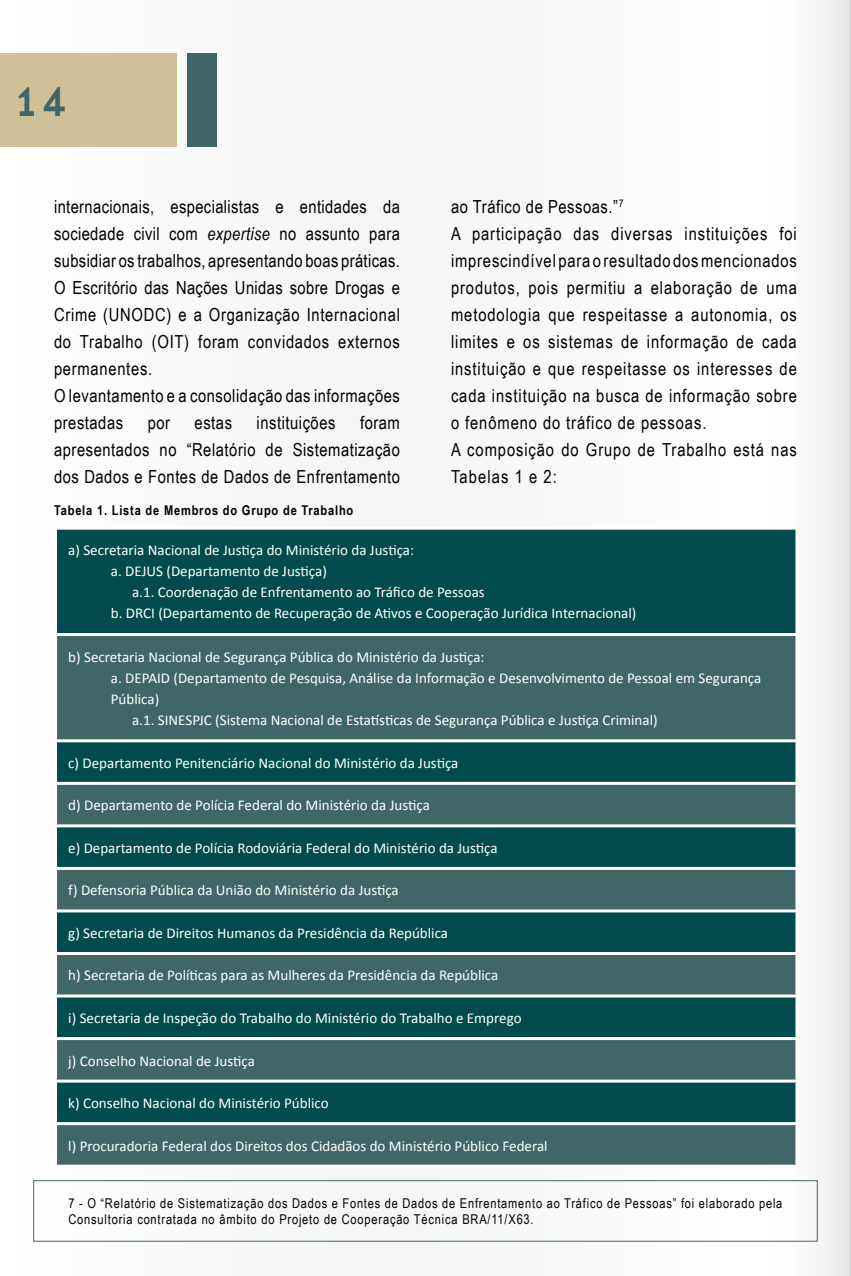
<style>
.page{position:relative;width:851px;height:1276px;background:#fff}
.page>*{position:absolute;margin:0;border:0;box-sizing:border-box;transform-origin:0 0}
.t1{font:42.6px "Base Nine";color:#3f6567}
.t2{font:18px/27px "Arial Narrow";letter-spacing:.04em;color:#000;text-align:justify}
.t3{font:18px/27px "Arial Narrow";letter-spacing:.02em;color:#000}
.t4{font:15px/21px "Calibri";color:#fff}
.t5{font:13.5px/16.2px "Arial Narrow";letter-spacing:.06em;color:#000}
.t6{font:700 13.5px "Arial Narrow";letter-spacing:.06em;color:#000}
.s1{font-style:italic}
</style>
<div class="page">
<div style="left:0;top:0;width:850px;height:1276px;background:#f9f9f9"></div>
<svg style="left:850px;top:0;width:1px;height:1276px"></svg>
<div style="left:0;top:53px;width:176px;height:93px;background:#cfc098"></div>
<div style="left:187px;top:53px;width:30px;height:93px;background:#3f6567"></div>
<div style="left:33px;top:1180px;width:784px;height:61px;border:1px solid #3f6567"></div>
<div style="left:57px;top:530px;width:738px;height:103px;background:#014a4d"></div>
<svg style="left:57px;top:636px;width:738px;height:528px;background:#285b5d"></svg>
<hr style="left:54px;top:527px;width:744px;height:3px;background:#fff">
<hr style="left:54px;top:530px;width:3px;height:103px;background:#fff">
<hr style="left:795px;top:530px;width:3px;height:103px;background:#fff">
<hr style="left:54px;top:633px;width:744px;height:3px;background:#fff">
<hr style="left:54px;top:636px;width:3px;height:103px;background:#fff">
<hr style="left:795px;top:636px;width:3px;height:103px;background:#fff">
<hr style="left:54px;top:739px;width:744px;height:3px;background:#fff">
<hr style="left:54px;top:742px;width:3px;height:40px;background:#fff">
<hr style="left:795px;top:742px;width:3px;height:40px;background:#fff">
<hr style="left:54px;top:782px;width:744px;height:3px;background:#fff">
<hr style="left:54px;top:785px;width:3px;height:39px;background:#fff">
<hr style="left:795px;top:785px;width:3px;height:39px;background:#fff">
<hr style="left:54px;top:824px;width:744px;height:3px;background:#fff">
<hr style="left:54px;top:827px;width:3px;height:40px;background:#fff">
<hr style="left:795px;top:827px;width:3px;height:40px;background:#fff">
<hr style="left:54px;top:867px;width:744px;height:3px;background:#fff">
<hr style="left:54px;top:870px;width:3px;height:39px;background:#fff">
<hr style="left:795px;top:870px;width:3px;height:39px;background:#fff">
<hr style="left:54px;top:909px;width:744px;height:3px;background:#fff">
<hr style="left:54px;top:912px;width:3px;height:40px;background:#fff">
<hr style="left:795px;top:912px;width:3px;height:40px;background:#fff">
<hr style="left:54px;top:952px;width:744px;height:3px;background:#fff">
<hr style="left:54px;top:955px;width:3px;height:39px;background:#fff">
<hr style="left:795px;top:955px;width:3px;height:39px;background:#fff">
<hr style="left:54px;top:994px;width:744px;height:3px;background:#fff">
<hr style="left:54px;top:997px;width:3px;height:40px;background:#fff">
<hr style="left:795px;top:997px;width:3px;height:40px;background:#fff">
<hr style="left:54px;top:1037px;width:744px;height:3px;background:#fff">
<hr style="left:54px;top:1040px;width:3px;height:39px;background:#fff">
<hr style="left:795px;top:1040px;width:3px;height:39px;background:#fff">
<hr style="left:54px;top:1079px;width:744px;height:3px;background:#fff">
<hr style="left:54px;top:1082px;width:3px;height:40px;background:#fff">
<hr style="left:795px;top:1082px;width:3px;height:40px;background:#fff">
<hr style="left:54px;top:1122px;width:744px;height:3px;background:#fff">
<hr style="left:54px;top:1125px;width:3px;height:39px;background:#fff">
<hr style="left:795px;top:1125px;width:3px;height:39px;background:#fff">
<hr style="left:54px;top:1164px;width:744px;height:3px;background:#fff">
<h1 class="t1" style="left:13px;top:71px;width:58px">14</h1>
<p class="t3" style="left:54px;top:192px;width:347px">internacionais, especialistas e entidades da sociedade civil com <span class="s1">expertise</span> no assunto para subsidiar os trabalhos, apresentando boas práticas.<br>O Escritório das Nações Unidas sobre Drogas e Crime (UNODC) e a Organização Internacional do Trabalho (OIT) foram convidados externos permanentes.<br>O levantamento e a consolidação das informações prestadas</p>
<p class="t2" style="left:54px;top:408px;width:347px;text-indent:306px">foram apresentados no “Relatório de Sistematização dos Dados e Fontes de Dados de Enfrentamento</p>
<p class="t2" style="left:148px;top:408px;width:24px">por</p>
<p class="t2" style="left:194px;top:408px;width:39px">estas</p>
<p class="t2" style="left:256px;top:408px;width:80px">instituições</p>
<p class="t6" style="left:54px;top:500px;width:301px">Tabela 1. Lista de Membros do Grupo de Trabalho</p>
<p class="t2" style="left:451px;top:192px;width:347px;text-align:left">ao Tráfico de Pessoas.”<sup>7<br></sup>A participação das diversas instituições foi imprescindível para o resultado dos mencionados produtos, pois permitiu a elaboração de uma metodologia que respeitasse a autonomia, os limites e os sistemas de informação de cada instituição e que respeitasse os interesses de cada instituição na busca de informação sobre o fenômeno do tráfico de pessoas.<br>A composição do Grupo de Trabalho está nas Tabelas 1 e 2:</p>
<p class="t4" style="left:111px;top:540px;width:305px;text-indent:-43px">a) Secretaria Nacional de Justiça do Ministério da Justiça: a. DEJUS (Departamento de Justiça)</p>
<p class="t4" style="left:111px;top:582px;width:527px;text-indent:21px">a.1. Coordenação de Enfrentamento ao Tráfico de Pessoas<br>b. DRCI (Departamento de Recuperação de Ativos e Cooperação Jurídica Internacional)</p>
<p class="t4" style="left:68px;top:646px;width:418px">b) Secretaria Nacional de Segurança Pública do Ministério da Justiça:</p>
<p class="t4" style="left:111px;top:667px;width:652px">a. DEPAID (Departamento de Pesquisa, Análise da Informação e Desenvolvimento de Pessoal em Segurança</p>
<p class="t4" style="left:111px;top:688px;width:50px">Pública)</p>
<p class="t4" style="left:132px;top:709px;width:527px">a.1. SINESPJC (Sistema Nacional de Estatísticas de Segurança Pública e Justiça Criminal)</p>
<p class="t4" style="left:68px;top:752px;width:391px">c) Departamento Penitenciário Nacional do Ministério da Justiça</p>
<p class="t4" style="left:68px;top:795px;width:363px">d) Departamento de Polícia Federal do Ministério da Justiça</p>
<p class="t4" style="left:68px;top:837px;width:431px">e) Departamento de Polícia Rodoviária Federal do Ministério da Justiça</p>
<p class="t4" style="left:68px;top:880px;width:332px">f) Defensoria Pública da União do Ministério da Justiça</p>
<p class="t4" style="left:68px;top:922px;width:381px">g) Secretaria de Direitos Humanos da Presidência da República</p>
<p class="t4" style="left:68px;top:965px;width:431px">h) Secretaria de Políticas para as Mulheres da Presidência da República</p>
<p class="t4" style="left:68px;top:1007px;width:454px">i) Secretaria de Inspeção do Trabalho do Ministério do Trabalho e Emprego</p>
<p class="t4" style="left:68px;top:1050px;width:188px">j) Conselho Nacional de Justiça</p>
<p class="t4" style="left:68px;top:1092px;width:262px">k) Conselho Nacional do Ministério Público</p>
<p class="t4" style="left:68px;top:1135px;width:481px">l) Procuradoria Federal dos Direitos dos Cidadãos do Ministério Público Federal</p>
<p class="t5" style="left:68px;top:1194px;width:715px">7 - O “Relatório de Sistematização dos Dados e Fontes de Dados de Enfrentamento ao Tráfico de Pessoas” foi elaborado pela<br>Consultoria contratada no âmbito do Projeto de Cooperação Técnica BRA/11/X63.</p>
</div>
